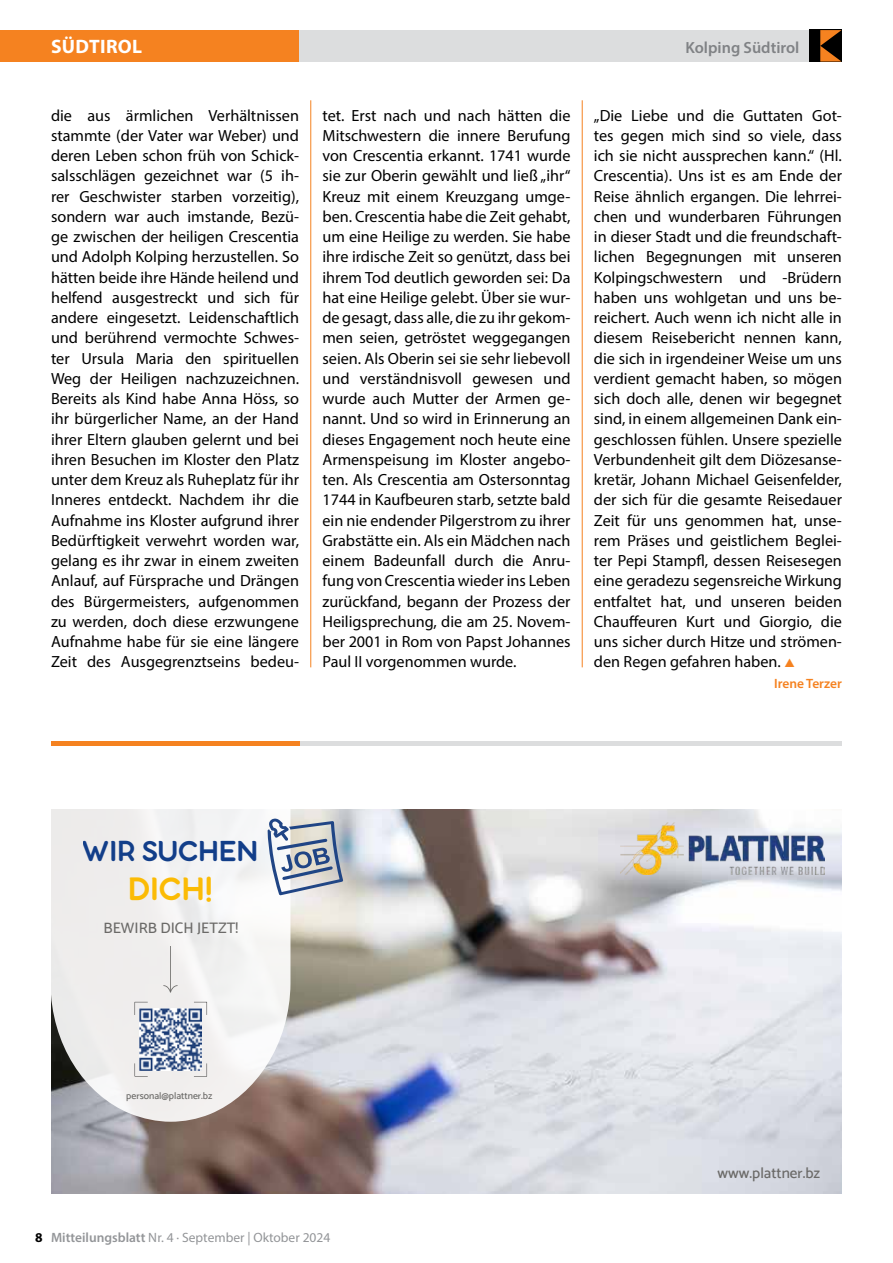
<style>
.page{position:relative;width:893px;height:1263px;background:#fff}
.page>*{position:absolute;margin:0;border:0;box-sizing:border-box;transform-origin:0 0}
.t1{font:35.4px "Bubbleboddy Neue";color:#fcba00}
.t2{font:31.5px "Bubbleboddy Neue";color:#0d3a87}
.t3{font:700 19.5px "Myriad Pro";letter-spacing:.02em;color:#fff}
.t4{font:16.2px/20.2px "Myriad Pro";color:#000;text-align:justify}
.t5{font:600 16.2px "Myriad Pro";color:#808285}
.t6{font:500 15.15px "Catamaran";color:#6b6a68}
.t7{font:13.5px "Myriad Pro";color:#939598}
.t8{font:600 13.5px "Myriad Pro";color:#f58220}
.t9{font:500 9.75px "Catamaran";color:#6b6a68}
.s1{color:#f58220}
.s2{font-weight:700;color:#000}
.s3{font-weight:600}
</style>
<div class="page">
<img style="left:51px;top:809px;width:791px;height:385px">
<svg style="left:51px;top:809px;width:239px;height:312px;fill:#f0eeed"></svg>
<img style="left:140px;top:1008px;width:62px;height:62px">
<img style="left:620px;top:822px;width:205px;height:52px">
<svg style="left:268px;top:818px;width:75px;height:77px"></svg>
<svg style="left:135px;top:1002px;width:13px;height:13px"></svg>
<svg style="left:194px;top:1002px;width:13px;height:13px"></svg>
<svg style="left:135px;top:1063px;width:13px;height:13px"></svg>
<svg style="left:194px;top:1063px;width:13px;height:13px"></svg>
<svg style="left:163px;top:946px;width:15px;height:46px"></svg>
<hr style="left:142px;top:741px;width:700px;height:4px;background:#dcddde">
<hr style="left:51px;top:741px;width:248px;height:4px;background:#f58220">
<div style="left:0;top:30px;width:299px;height:32px;background:#f58220"></div>
<div style="left:299px;top:30px;width:543px;height:32px;background:#dcddde"></div>
<div style="left:809px;top:30px;width:33px;height:32px;background:#000"></div>
<svg style="left:820px;top:30px;width:21px;height:32px"></svg>
<hr style="left:310px;top:100px;width:1px;height:567px;background:#f58220">
<hr style="left:582px;top:100px;width:1px;height:567px;background:#f58220">
<p class="t3" style="left:51px;top:34px;width:93px">SÜDTIROL</p>
<p class="t5" style="left:685px;top:37px;width:115px">Kolping Südtirol</p>
<p class="t4" style="left:51px;top:105px;width:250px">die aus ärmlichen Verhältnissen stammte (der Vater war Weber) und deren Leben schon früh von Schick&shy;salsschlägen gezeichnet war (5 ih&shy;rer Geschwister starben vorzeitig), sondern war auch imstande, Bezü&shy;ge zwischen der heiligen Crescentia und Adolph Kolping herzustellen. So hätten beide ihre Hände heilend und helfend ausgestreckt und sich für andere eingesetzt. Leidenschaftlich und berührend vermochte Schwes&shy;ter Ursula Maria den spirituellen Weg der Heiligen nachzuzeichnen.<br>Bereits als Kind habe Anna Höss, so ihr bürgerlicher Name, an der Hand ihrer Eltern glauben gelernt und bei ihren Besuchen im Kloster den Platz unter dem Kreuz als Ruheplatz für ihr Inneres entdeckt. Nachdem ihr die Aufnahme ins Kloster aufgrund ihrer Bedürftigkeit verwehrt worden war, gelang es ihr zwar in einem zweiten Anlauf, auf Fürsprache und Drängen des Bürgermeisters, aufgenommen zu werden, doch diese erzwungene Aufnahme habe für sie eine längere Zeit des Ausgegrenztseins bedeu-</p>
<p class="t4" style="left:322px;top:105px;width:250px">tet. Erst nach und nach hätten die Mitschwestern die innere Berufung von Crescentia erkannt. 1741 wurde sie zur Oberin gewählt und ließ „ihr“ Kreuz mit einem Kreuzgang umge&shy;ben. Crescentia habe die Zeit gehabt, um eine Heilige zu werden. Sie habe ihre irdische Zeit so genützt, dass bei ihrem Tod deutlich geworden sei: Da hat eine Heilige gelebt. Über sie wur&shy;de gesagt, dass alle, die zu ihr gekom&shy;men seien, getröstet weggegangen seien. Als Oberin sei sie sehr liebevoll und verständnisvoll gewesen und wurde auch Mutter der Armen ge&shy;nannt. Und so wird in Erinnerung an dieses Engagement noch heute eine Armenspeisung im Kloster angebo&shy;ten. Als Crescentia am Ostersonntag 1744 in Kaufbeuren starb, setzte bald ein nie endender Pilgerstrom zu ihrer Grabstätte ein. Als ein Mädchen nach einem Badeunfall durch die Anru&shy;fung von Crescentia wieder ins Leben zurückfand, begann der Prozess der Heiligsprechung, die am 25. Novem&shy;ber 2001 in Rom von Papst Johannes Paul II vorgenommen wurde.</p>
<p class="t4" style="left:594px;top:105px;width:250px">„Die Liebe und die Guttaten Got&shy;tes gegen mich sind so viele, dass ich sie nicht aussprechen kann.“ (Hl.<br>Crescentia). Uns ist es am Ende der Reise ähnlich ergangen. Die lehrrei&shy;chen und wunderbaren Führungen in dieser Stadt und die freundschaft&shy;lichen Begegnungen mit unseren Kolpingschwestern und -Brüdern haben uns wohlgetan und uns be&shy;reichert. Auch wenn ich nicht alle in diesem Reisebericht nennen kann, die sich in irgendeiner Weise um uns verdient gemacht haben, so mögen sich doch alle, denen wir begegnet sind, in einem allgemeinen Dank ein&shy;geschlossen fühlen. Unsere spezielle Verbundenheit gilt dem Diözesanse&shy;kretär, Johann Michael Geisenfelder, der sich für die gesamte Reisedauer Zeit für uns genommen hat, unse&shy;rem Präses und geistlichem Beglei&shy;ter Pepi Stampfl, dessen Reisesegen eine geradezu segensreiche Wirkung entfaltet hat, und unseren beiden Chauffeuren Kurt und Giorgio, die uns sicher durch Hitze und strömen&shy;den Regen gefahren haben. <span class="s1">▲</span></p>
<p class="t8" style="left:774px;top:674px;width:69px">Irene Terzer</p>
<h2 class="t2" style="left:83px;top:833px;width:177px">WIR SUCHEN</h2>
<h1 class="t1" style="left:128px;top:869px;width:86px">DICH!</h1>
<p class="t6" style="left:104px;top:919px;width:136px">BEWIRB DICH JETZT!</p>
<p class="t9" style="left:126px;top:1090px;width:88px">personal@plattner.bz</p>
<p class="t7" style="left:35px;top:1229px;width:297px"><span class="s2">8</span> <span class="s3">Mitteilungsblatt</span> Nr. 4 · September | Oktober 2024</p>
<p class="t6" style="left:718px;top:1163px;width:104px">www.plattner.bz</p>
</div>
